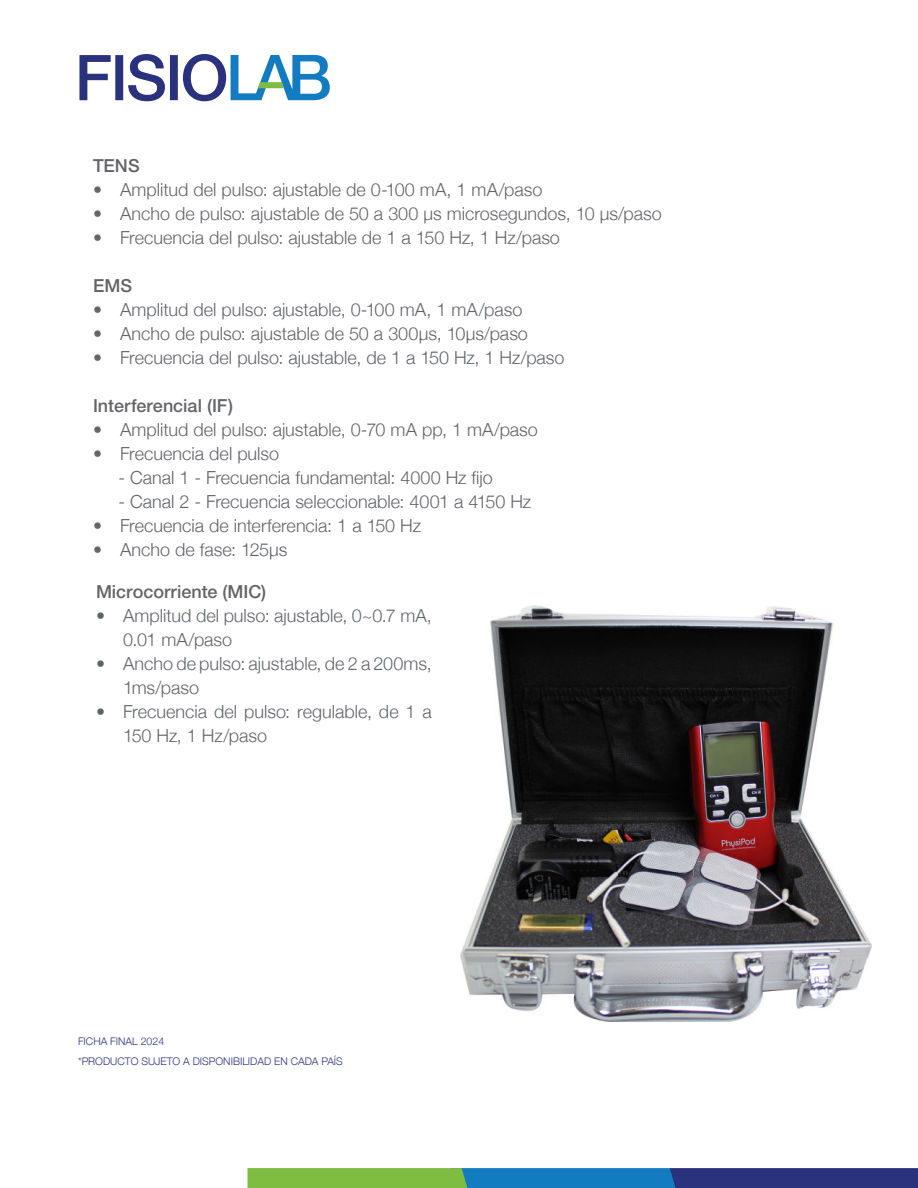
<style>
.page{position:relative;width:918px;height:1188px;background:#fff}
.page>*{position:absolute;margin:0;border:0;box-sizing:border-box;transform-origin:0 0}
.t1{font:300 18px/24px "Helvetica Neue";color:#61646a}
.t2{font:300 18px "Helvetica Neue";color:#636569}
.t3{font:500 18px "Helvetica Neue";color:#636569}
.t4{font:300 10.5px "Helvetica Neue";color:#2a317d}
.s1{color:#636569}
.s2{color:#61646a}
</style>
<div class="page">
<svg style="left:79px;top:55px;width:32px;height:45px"></svg>
<div style="left:115px;top:55px;width:8px;height:45px;background:#2a317d"></div>
<svg style="left:128px;top:54px;width:37px;height:47px"></svg>
<div style="left:170px;top:55px;width:8px;height:45px;background:#2a317d"></div>
<svg style="left:183px;top:54px;width:147px;height:47px"></svg>
<svg style="left:248px;top:1168px;width:670px;height:20px;background:#3f757f"></svg>
<img style="left:461px;top:605px;width:411px;height:416px">
<p class="t3" style="left:93px;top:159px;width:48px">TENS</p>
<p class="t1" style="left:93px;top:179px;width:451px">• Amplitud del pulso: ajustable de 0-100 mA<span class="s1">, 1 mA/paso</span></p>
<p class="t2" style="left:93px;top:207px;width:570px"><span class="s2">•</span> Ancho de pulso: ajustable de 50 a 300 μs microsegundos, 10 μs/paso</p>
<p class="t1" style="left:93px;top:227px;width:469px">• <span class="s1">Frecuencia del pulso: aju</span>stable de 1 a 150 Hz, 1 Hz/paso</p>
<p class="t3" style="left:93px;top:279px;width:41px">EMS</p>
<p class="t1" style="left:93px;top:299px;width:431px">• Amplitud del pulso: ajustable, 0-100 mA, 1 mA/paso</p>
<p class="t1" style="left:93px;top:323px;width:436px">• Ancho de pulso: ajustable de 50 a 300μs, 10μs/paso</p>
<p class="t1" style="left:93px;top:347px;width:473px">• Frecuencia del pulso: ajustable, de 1 a 150 Hz, 1 Hz/paso</p>
<p class="t3" style="left:93px;top:399px;width:142px">Interferencial (IF)</p>
<p class="t1" style="left:93px;top:419px;width:446px">• Amplitud del pulso: ajustable, 0-70 mA pp, 1 mA/paso</p>
<p class="t1" style="left:93px;top:443px;width:188px">• Frecuencia del pulso</p>
<p class="t1" style="left:119px;top:465px;width:376px">- Canal 1 - Frecuencia fundamental: 4000 Hz fijo</p>
<p class="t1" style="left:119px;top:491px;width:414px">- Canal 2 - Frecuencia seleccionable: 4001 a 4150 Hz</p>
<p class="t1" style="left:93px;top:515px;width:330px">• Frecuencia de interferencia: 1 a 150 Hz</p>
<p class="t1" style="left:93px;top:539px;width:196px">• Ancho de fase: 125μs</p>
<p class="t3" style="left:96px;top:585px;width:172px">Microcorriente (MIC)</p>
<p class="t1" style="left:123px;top:605px;width:311px;text-indent:-27px">• Amplitud del pulso: ajustable, 0~0.7 mA,<br>0.01 mA/paso</p>
<p class="t1" style="left:123px;top:653px;width:310px;text-indent:-27px">• Ancho de pulso: ajustable, de 2 a 200ms,<br>1ms/paso</p>
<p class="t1" style="left:123px;top:701px;width:310px;text-indent:-27px">• Frecuencia del pulso: regulable, de 1 a<br>150 Hz, 1 Hz/paso</p>
<p class="t4" style="left:78px;top:1036px;width:88px">FICHA FINAL 2024</p>
<p class="t4" style="left:78px;top:1055px;width:266px">*PRODUCTO SUJETO A DISPONIBILIDAD EN CADA PAÍS</p>
</div>
